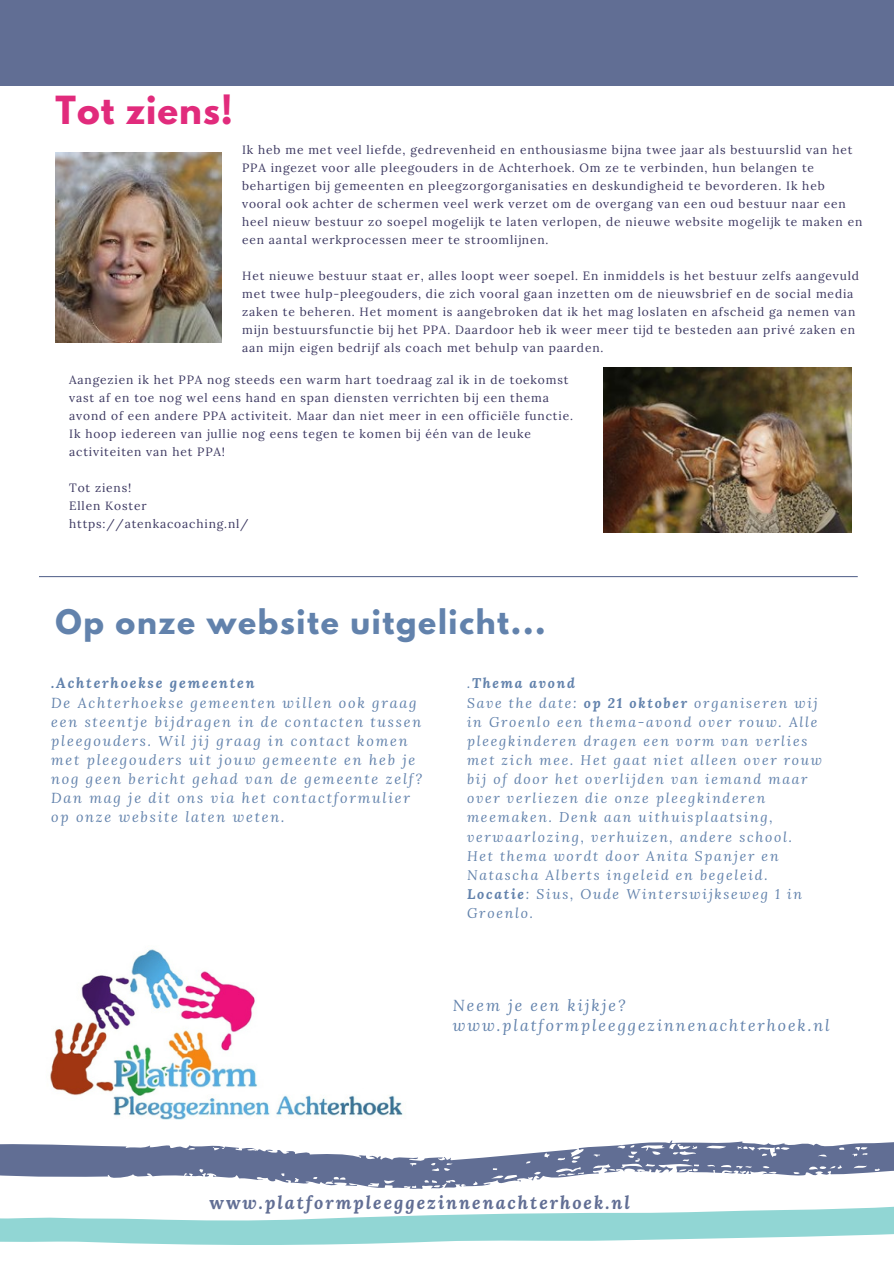
<style>
.page{position:relative;width:894px;height:1264px;background:#fff}
.page>*{position:absolute;margin:0;border:0;box-sizing:border-box;transform-origin:0 0}
.t1{font:700 34.35px "League Spartan";letter-spacing:.03em;color:#e12b7c}
.t2{font:700 30px "League Spartan";letter-spacing:.055em;color:#6282ac}
.t3{font:italic 700 18px "Lora";letter-spacing:.11em;color:#616e94}
.t4{font:italic 15.9px/20.2px "Lora";letter-spacing:.125em;color:#6282ac}
.t5{font:italic 14.4px/19.2px "Lora";letter-spacing:.125em;color:#6282ac}
.t6{font:italic 13.95px/19.2px "Lora";letter-spacing:.125em;color:#6282ac}
.t7{font:12px/18px "Lora";letter-spacing:.07em;color:#3b3760}
.s1{font-weight:700}
.s2{font-style:normal}
</style>
<div class="page">
<svg style="left:0;top:1140px;width:893px;height:49px;fill:#616e94"></svg>
<svg style="left:0;top:1206px;width:893px;height:39px;fill:#91d6d4"></svg>
<div style="left:0;top:0;width:893px;height:85px;background:#616e94"></div>
<img style="left:50px;top:949px;width:353px;height:170px">
<hr style="left:39px;top:576px;width:818px;height:1px;background:#616e94">
<img style="left:603px;top:367px;width:248px;height:166px">
<img style="left:56px;top:153px;width:165px;height:190px">
<p class="t1" style="left:56px;top:93px;width:179px">Tot ziens!</p>
<p class="t7" style="left:242px;top:140px;width:621px">Ik heb me met veel liefde, gedrevenheid en enthousiasme bijna twee jaar als bestuurslid van het PPA ingezet voor alle pleegouders in de Achterhoek. Om ze te verbinden, hun belangen te behartigen bij gemeenten en pleegzorgorganisaties en deskundigheid te bevorderen. Ik heb vooral ook achter de schermen veel werk verzet om de overgang van een oud bestuur naar een heel nieuw bestuur zo soepel mogelijk te laten verlopen, de nieuwe website mogelijk te maken en een aantal werkprocessen meer te stroomlijnen.</p>
<p class="t7" style="left:242px;top:266px;width:618px">Het nieuwe bestuur staat er, alles loopt weer soepel. En inmiddels is het bestuur zelfs aangevuld met twee hulp-pleegouders, die zich vooral gaan inzetten om de nieuwsbrief en de social media zaken te beheren. Het moment is aangebroken dat ik het mag loslaten en afscheid ga nemen van mijn bestuursfunctie bij het PPA. Daardoor heb ik weer meer tijd te besteden aan privé zaken en aan mijn eigen bedrijf als coach met behulp van paarden.</p>
<p class="t7" style="left:69px;top:370px;width:505px">Aangezien ik het PPA nog steeds een warm hart toedraag zal ik in de toekomst vast af en toe nog wel eens hand en span diensten verrichten bij een thema avond of een andere PPA activiteit. Maar dan niet meer in een officiële functie.</p>
<p class="t7" style="left:69px;top:424px;width:463px">Ik hoop iedereen van jullie nog eens tegen te komen bij één van de leuke activiteiten van het PPA!</p>
<h2 class="t7" style="left:69px;top:478px;width:64px">Tot ziens!</h2>
<h4 class="t7" style="left:69px;top:496px;width:79px">Ellen Koster</h4>
<h5 class="t7" style="left:69px;top:514px;width:181px">https://atenkacoaching.nl/</h5>
<p class="t2" style="left:56px;top:607px;width:491px">Op onze website uitgelicht...</p>
<p class="t5" style="left:51px;top:673px;width:372px"><span class="s1">.Achterhoekse gemeenten<br></span>De Achterhoekse gemeenten willen ook graag een steentje bijdragen in de contacten tussen pleegouders. Wil jij graag in contact komen met pleegouders uit jouw gemeente en heb je nog geen bericht gehad van de gemeente zelf?<br>Dan mag je dit ons via het contactformulier op onze website laten weten.</p>
<h4 class="t6" style="left:467px;top:673px;width:356px">.<span class="s1">Thema avond<br></span>Save the date: <span class="s1">op 21 oktober</span> organiseren wij in Groenlo een thema-avond over rouw. Alle pleegkinderen dragen een vorm van verlies met zich mee. Het gaat niet alleen over rouw bij of door het overlijden van iemand maar over verliezen die onze pleegkinderen meemaken. Denk aan uithuisplaatsing, verwaarlozing, verhuizen, andere school.<br>Het thema wordt door Anita Spanjer en Natascha Alberts ingeleid en begeleid.<br><span class="s1">Locatie</span>: Sius, Oude Winterswijkseweg 1 in Groenlo.</h4>
<p class="t4" style="left:452px;top:994px;width:378px">Neem je een kijkje? www.platformpleeggezinnenachterhoek.nl</p>
<p class="t3" style="left:209px;top:1189px;width:422px"><span class="s2">ww</span>w.platformpleeggezinnenachterhoek.nl</p>
</div>
